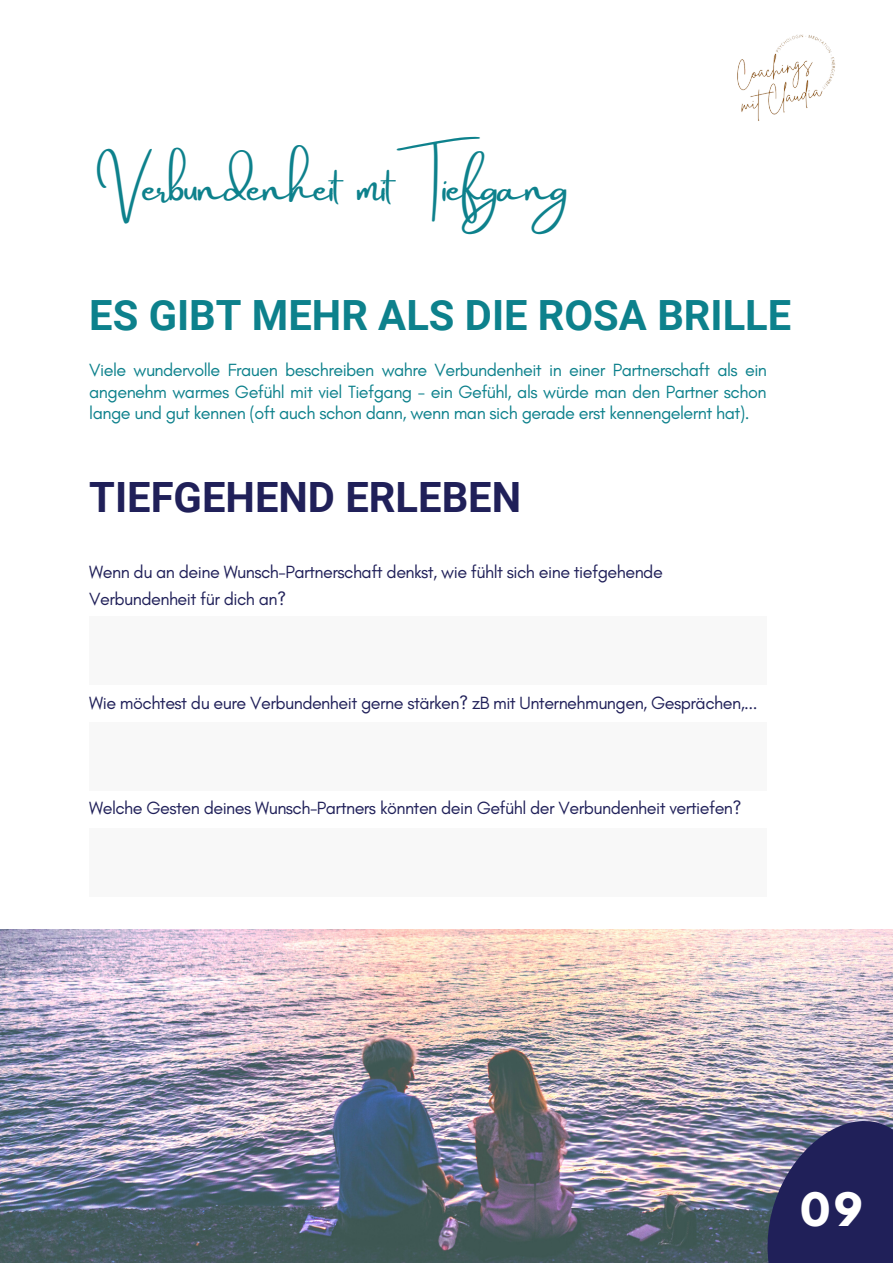
<style>
.page{position:relative;width:893px;height:1264px;background:#fff}
.page>*{position:absolute;margin:0;border:0;box-sizing:border-box;transform-origin:0 0}
.t1{font:700 41.7px "Roboto";color:#0d818c}
.t2{font:700 41.7px "Roboto";color:#202059}
.t3{font:700 40.8px "League Spartan";color:#fff}
.t4{font:40.5px "Amsterdam Two";letter-spacing:-.03em;color:#0d818c}
.t5{font:18px/26.2px "Glacial Indifference";letter-spacing:-.03em;color:#202059}
.t6{font:18px/21.3px "Glacial Indifference";letter-spacing:-.03em;color:#0d818c;text-align:justify}
</style>
<div class="page">
<img style="left:0;top:929px;width:892px;height:333px">
<svg style="left:766px;top:1120px;width:126px;height:142px;background:#333465"></svg>
<img style="left:737px;top:34px;width:99px;height:87px">
<div style="left:89px;top:616px;width:677px;height:69px;background:#f8f8f8"></div>
<div style="left:89px;top:722px;width:677px;height:68px;background:#f8f8f8"></div>
<div style="left:89px;top:828px;width:677px;height:68px;background:#f8f8f8"></div>
<p class="t4" style="left:97px;top:165px;width:474px">Verbundenheit mit Tiefgang</p>
<p class="t1" style="left:89px;top:291px;width:703px">ES GIBT MEHR ALS DIE ROSA BRILLE</p>
<p class="t6" style="left:89px;top:359px;width:679px">Viele wundervolle Frauen beschreiben wahre Verbundenheit in einer Partnerschaft als ein angenehm warmes Gefühl mit viel Tiefgang - ein Gefühl, als würde man den Partner schon lange und gut kennen (oft auch schon dann, wenn man sich gerade erst kennengelernt hat).</p>
<p class="t2" style="left:89px;top:473px;width:433px">TIEFGEHEND ERLEBEN</p>
<p class="t5" style="left:89px;top:559px;width:575px">Wenn du an deine Wunsch-Partnerschaft denkst, wie fühlt sich eine tiefgehende<br>Verbundenheit für dich an?</p>
<p class="t5" style="left:89px;top:690px;width:669px">Wie möchtest du eure Verbundenheit gerne stärken? zB mit Unternehmungen, Gesprächen,...</p>
<p class="t5" style="left:89px;top:795px;width:654px">Welche Gesten deines Wunsch-Partners könnten dein Gefühl der Verbundenheit vertiefen?</p>
<p class="t3" style="left:800px;top:1189px;width:63px">09</p>
</div>
